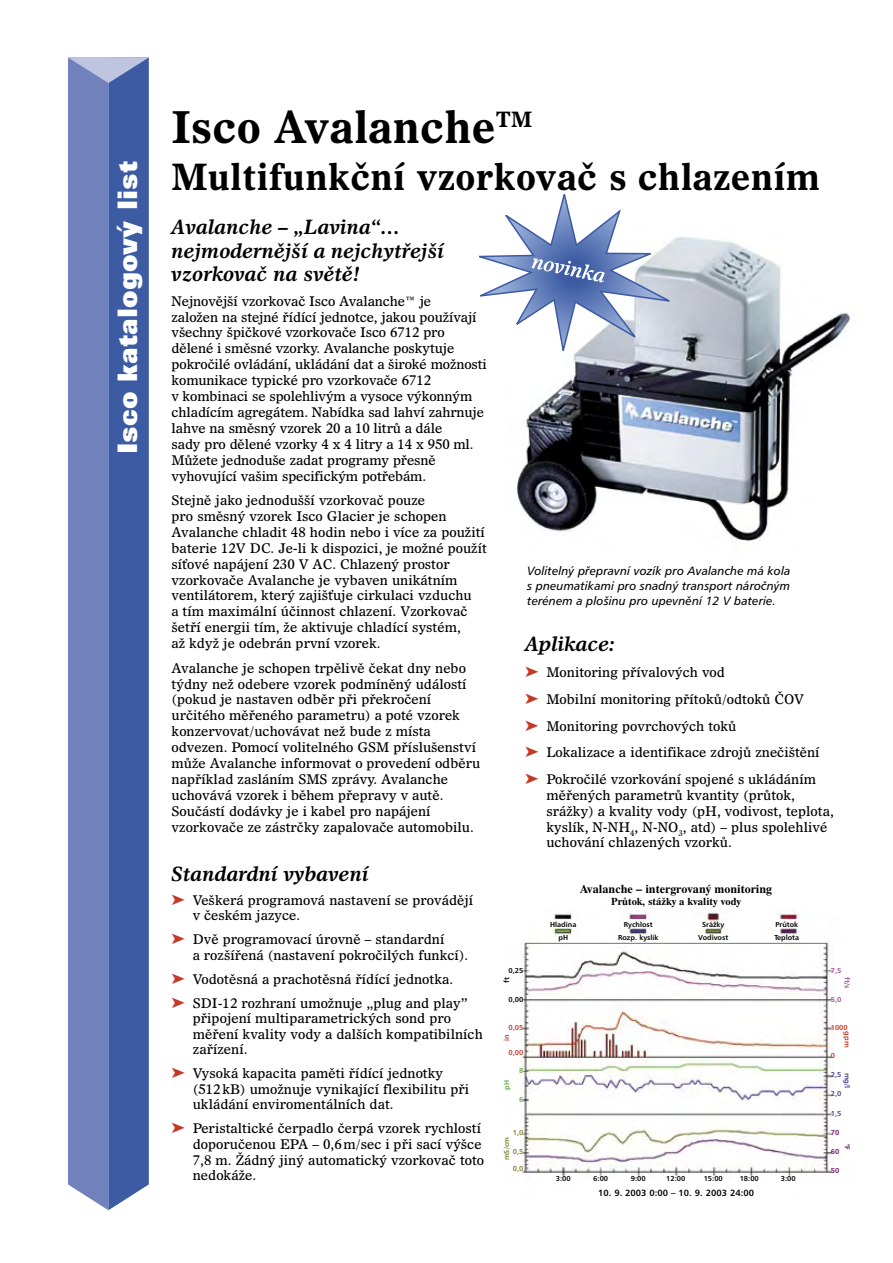
<style>
.page{position:relative;width:893px;height:1263px;background:#fff}
.page>*{position:absolute;margin:0;border:0;box-sizing:border-box;transform-origin:0 0}
.t1{font:43.5px "Dutch 811 AT Bold D";color:#000}
.t2{font:36px "Dutch 811 AT Bold D";letter-spacing:.005em;color:#000}
.t3{font:900 27px "Zurich AT";color:#fff}
.t4{font:19.5px/23.5px "Dutch 811 AT Bold Italic D";color:#000}
.t5{font:13.2px/15.9px "Dutch 811 AT Roman D";color:#000}
.t6{font:12px/15px "Humanist 777 AT Italic B";letter-spacing:.005em;color:#000;text-align:justify}
.t7{font:700 12px "Dutch 801 AT";color:#000}
.t8{font:700 10.5px "Dutch 801 AT";color:#000}
.t9{font:9px "Humanist 777 AT Bold B";color:#000}
.t10{font:7.2px "Humanist 777 AT Bold B";color:#000}
.t11{font:7.2px "Humanist 777 AT Bold B";color:#c33926}
.t12{font:7.2px "Humanist 777 AT Bold B";color:#7d8233}
.t13{font:7.2px "Humanist 777 AT Bold B";color:#463f8d}
.t14{font:7.2px "Humanist 777 AT Bold B";color:#a14d8f}
.t15{font:7.2px "Humanist 777 AT Bold B";color:#6d126f}
.t16{font:7.2px "Humanist 777 AT Bold B";color:#5fa841}
</style>
<div class="page">
<div style="left:68px;top:83px;width:40px;height:1127px;background:#7081bc"></div>
<div style="left:108px;top:83px;width:41px;height:1127px;background:#3c5ba3"></div>
<svg style="left:68px;top:58px;width:81px;height:25px;background:#8998c7"></svg>
<img style="left:516px;top:237px;width:335px;height:304px">
<svg style="left:479px;top:194px;width:198px;height:164px"></svg>
<img style="left:521px;top:911px;width:313px;height:268px">
<h3 class="t3" style="left:111px;top:454px;width:295px;rotate:-90deg">Isco katalogový list</h3>
<h1 class="t1" style="left:172px;top:99px;width:362px">Isco Avalanche<sup>TM</sup></h1>
<h2 class="t2" style="left:172px;top:153px;width:650px">Multifunkční vzorkovač s chlazením</h2>
<h3 class="t4" style="left:172px;top:215px;width:274px">Avalanche – „Lavina“… nejmodernější a nejchytřejší vzorkovač na světě!</h3>
<p class="t5" style="left:172px;top:292px;width:317px">Nejnovější vzorkovač Isco Avalanche™ je<br>založen na stejné řídící jednotce, jakou používají všechny špičkové vzorkovače Isco 6712 pro dělené i směsné vzorky. Avalanche poskytuje pokročilé ovládání, ukládání dat a široké možnosti komunikace typické pro vzorkovače 6712<br>v kombinaci se spolehlivým a vysoce výkonným chladícím agregátem. Nabídka sad lahví zahrnuje lahve na směsný vzorek 20 a 10 litrů a dále<br>sady pro dělené vzorky 4 x 4 litry a 14 x 950 ml.<br>Můžete jednoduše zadat programy přesně vyhovující vašim specifickým potřebám.</p>
<p class="t5" style="left:172px;top:492px;width:317px">Stejně jako jednodušší vzorkovač pouze<br>pro směsný vzorek Isco Glacier je schopen Avalanche chladit 48 hodin nebo i více za použití baterie 12V DC. Je-li k dispozici, je možné použít síťové napájení 230 V AC. Chlazený prostor vzorkovače Avalanche je vybaven unikátním ventilátorem, který zajišťuje cirkulaci vzduchu<br>a tím maximální účinnost chlazení. Vzorkovač šetří energii tím, že aktivuje chladící systém,<br>až když je odebrán první vzorek.</p>
<p class="t5" style="left:172px;top:659px;width:310px">Avalanche je schopen trpělivě čekat dny nebo týdny než odebere vzorek podmíněný událostí (pokud je nastaven odběr při překročení určitého měřeného parametru) a poté vzorek konzervovat/uchovávat než bude z místa odvezen. Pomocí volitelného GSM příslušenství může Avalanche informovat o provedení odběru například zasláním SMS zprávy. Avalanche uchovává vzorek i během přepravy v autě.<br>Součástí dodávky je i kabel pro napájení vzorkovače ze zástrčky zapalovače automobilu.</p>
<h3 class="t4" style="left:172px;top:861px;width:199px">Standardní vybavení</h3>
<p class="t5" style="left:193px;top:892px;width:282px;line-height:15.5px">Veškerá programová nastavení se provádějí v českém jazyce.</p>
<p class="t5" style="left:193px;top:931px;width:277px;line-height:15.5px">Dvě programovací úrovně – standardní<br>a rozšířená (nastavení pokročilých funkcí).</p>
<p class="t5" style="left:193px;top:966px;width:276px;line-height:24px">Vodotěsná a prachotěsná řídící jednotka.<br>SDI-12 rozhraní umožnuje „plug and play”</p>
<p class="t5" style="left:193px;top:1010px;width:291px;line-height:15.5px">připojení multiparametrických sond pro měření kvality vody a dalších kompatibilních zařízení.</p>
<p class="t5" style="left:193px;top:1065px;width:278px;line-height:15.5px">Vysoká kapacita paměti řídící jednotky (512 kB) umožnuje vynikající flexibilitu při ukládání enviromentálních dat.</p>
<p class="t5" style="left:193px;top:1120px;width:293px;line-height:15.5px">Peristaltické čerpadlo čerpá vzorek rychlostí doporučenou EPA – 0,6 m/sec i při sací výšce 7,8 m. Žádný jiný automatický vzorkovač toto nedokáže.</p>
<p class="t6" style="left:527px;top:563px;width:265px">Volitelný přepravní vozík pro Avalanche má kola s pneumatikami pro snadný transport náročným terénem a plošinu pro upevnění 12 V baterie.</p>
<h3 class="t4" style="left:525px;top:631px;width:92px">Aplikace:</h3>
<p class="t5" style="left:546px;top:659px;width:275px;line-height:26.5px">Monitoring přívalových vod<br>Mobilní monitoring přítoků/odtoků ČOV Monitoring povrchových toků<br>Lokalizace a identifikace zdrojů znečištění Pokročilé vzorkování spojené s ukládáním</p>
<p class="t5" style="left:546px;top:786px;width:289px">měřených parametrů kvantity (průtok, srážky) a kvality vody (pH, vodivost, teplota, kyslík, N-NH<sub>4</sub>, N-NO<sub>3</sub>, atd) – plus spolehlivé uchování chlazených vzorků.</p>
<p class="t7" style="left:580px;top:881px;width:194px">Avalanche – intergrovaný monitoring</p>
<p class="t8" style="left:611px;top:895px;width:132px">Průtok, stážky a kvality vody</p>
<p class="t10" style="left:508px;top:966px;width:16px">0,25</p>
<p class="t10" style="left:508px;top:994px;width:16px">0,00</p>
<p class="t11" style="left:508px;top:1023px;width:16px">0,05</p>
<p class="t11" style="left:508px;top:1048px;width:16px">0,00</p>
<p class="t16" style="left:519px;top:1066px;width:6px">8</p>
<p class="t16" style="left:519px;top:1095px;width:6px">6</p>
<p class="t12" style="left:513px;top:1128px;width:12px">1,0</p>
<p class="t12" style="left:513px;top:1147px;width:12px">0,5</p>
<p class="t12" style="left:513px;top:1163px;width:12px">0,0</p>
<p class="t10" style="left:502px;top:983px;width:7px;rotate:-90deg">ft</p>
<p class="t11" style="left:502px;top:1041px;width:8px;rotate:-90deg">in</p>
<p class="t16" style="left:502px;top:1089px;width:11px;rotate:-90deg">pH</p>
<p class="t12" style="left:502px;top:1160px;width:25px;rotate:-90deg">mS/cm</p>
<p class="t10" style="left:550px;top:920px;width:28px">Hladina</p>
<p class="t10" style="left:624px;top:920px;width:30px">Rychlost</p>
<p class="t10" style="left:702px;top:920px;width:24px">Srážky</p>
<p class="t10" style="left:775px;top:920px;width:24px">Průtok</p>
<p class="t10" style="left:558px;top:932px;width:11px">pH</p>
<p class="t10" style="left:618px;top:932px;width:42px">Rozp. kyslík</p>
<p class="t10" style="left:698px;top:932px;width:31px">Vodivost</p>
<p class="t10" style="left:774px;top:932px;width:26px">Teplota</p>
<p class="t10" style="left:556px;top:1173px;width:16px">3:00</p>
<p class="t10" style="left:593px;top:1173px;width:16px">6:00</p>
<p class="t10" style="left:631px;top:1173px;width:16px">9:00</p>
<p class="t10" style="left:666px;top:1173px;width:21px">12:00</p>
<p class="t10" style="left:704px;top:1173px;width:21px">15:00</p>
<p class="t10" style="left:740px;top:1173px;width:21px">18:00</p>
<p class="t10" style="left:781px;top:1173px;width:16px">3:00</p>
<p class="t9" style="left:598px;top:1187px;width:158px">10. 9. 2003 0:00 – 10. 9. 2003 24:00</p>
<p class="t14" style="left:831px;top:966px;width:12px">7,5</p>
<p class="t14" style="left:831px;top:994px;width:12px">5,0</p>
<p class="t11" style="left:831px;top:1023px;width:19px">1000</p>
<p class="t11" style="left:831px;top:1051px;width:6px">0</p>
<p class="t13" style="left:831px;top:1070px;width:12px">2,5</p>
<p class="t13" style="left:831px;top:1089px;width:12px">2,0</p>
<p class="t13" style="left:831px;top:1108px;width:12px">1,5</p>
<p class="t15" style="left:831px;top:1128px;width:10px">70</p>
<p class="t15" style="left:831px;top:1147px;width:10px">60</p>
<p class="t15" style="left:831px;top:1166px;width:10px">50</p>
<p class="t14" style="left:852px;top:977px;width:12px;rotate:90deg">ft/s</p>
<p class="t11" style="left:852px;top:1031px;width:17px;rotate:90deg">gpm</p>
<p class="t13" style="left:852px;top:1073px;width:17px;rotate:90deg">mg/l</p>
<p class="t15" style="left:852px;top:1144px;width:8px;rotate:90deg">°F</p>
</div>
